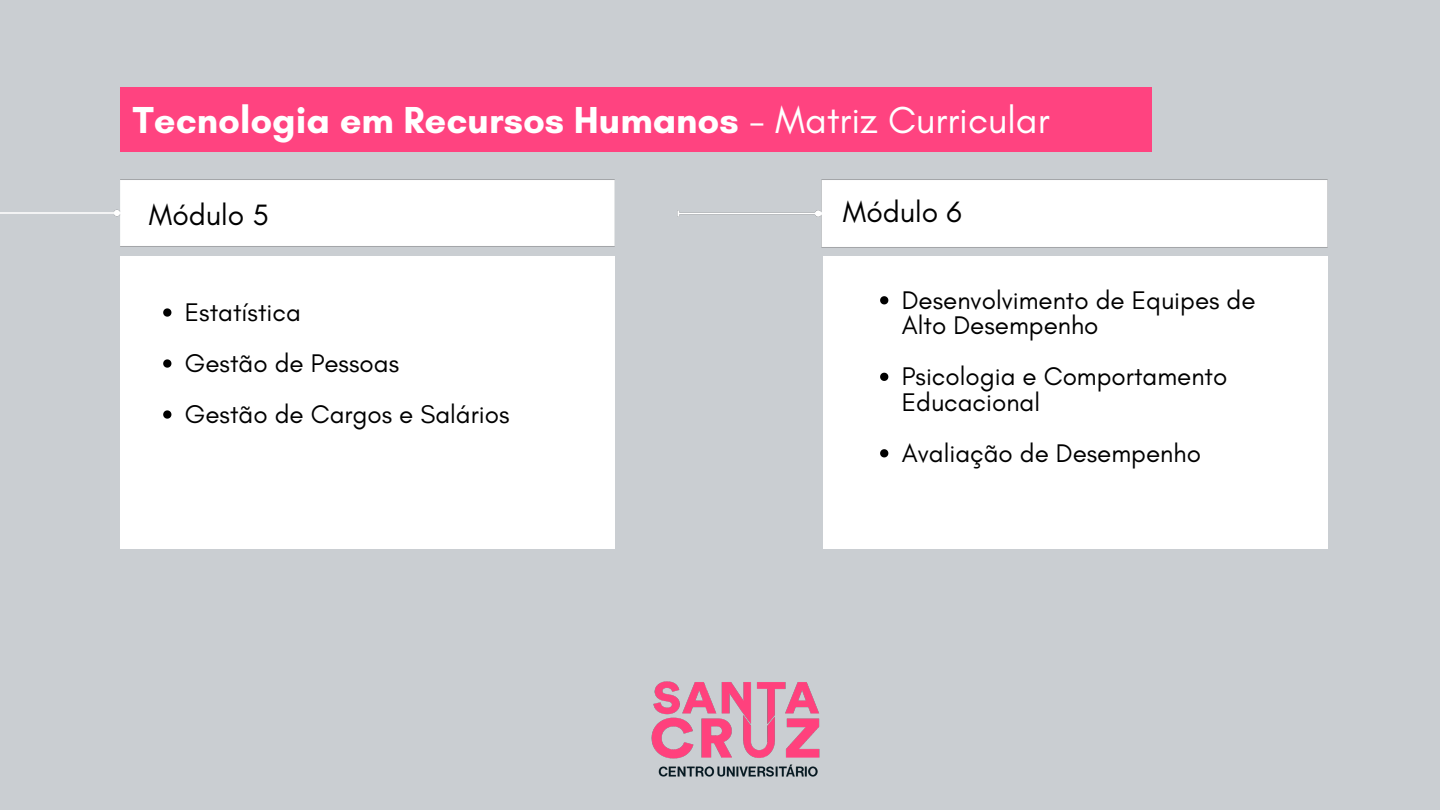
<style>
.page{position:relative;width:1440px;height:810px;background:#caced2}
.page>*{position:absolute;margin:0;border:0;box-sizing:border-box;transform-origin:0 0}
.t1{font:700 38.3px "Glacial Indifference";color:#fff}
.t2{font:30px "Glacial Indifference";color:#000}
.t3{font:26px/25.5px "Glacial Indifference";color:#000}
.s1{font-weight:400}
</style>
<div class="page">
<img style="left:677px;top:179px;width:651px;height:69px">
<div style="left:120px;top:88px;width:1032px;height:64px;background:#ff4380"></div>
<div style="left:824px;top:257px;width:503px;height:292px;background:#fff"></div>
<img style="left:0;top:179px;width:615px;height:68px">
<div style="left:120px;top:257px;width:494px;height:292px;background:#fff"></div>
<img style="left:651px;top:681px;width:169px;height:96px">
<svg style="left:880px;top:296px;width:8px;height:8px"></svg>
<svg style="left:880px;top:373px;width:8px;height:8px"></svg>
<svg style="left:880px;top:449px;width:8px;height:8px"></svg>
<svg style="left:163px;top:308px;width:8px;height:9px"></svg>
<svg style="left:163px;top:359px;width:8px;height:9px"></svg>
<svg style="left:163px;top:410px;width:8px;height:9px"></svg>
<p class="t1" style="left:133px;top:96px;width:918px">Tecnologia em Recursos Humanos <span class="s1">- Matriz Curricular</span></p>
<p class="t2" style="left:149px;top:196px;width:122px">Módulo 5</p>
<p class="t3" style="left:185px;top:299px;width:118px">Estatística</p>
<h2 class="t3" style="left:185px;top:350px;width:216px">Gestão de Pessoas</h2>
<p class="t3" style="left:185px;top:401px;width:326px">Gestão de Cargos e Salários</p>
<h1 class="t2" style="left:843px;top:194px;width:120px">Módulo 6</h1>
<h2 class="t3" style="left:902px;top:287px;width:355px">Desenvolvimento de Equipes de<br>Alto Desempenho</h2>
<p class="t3" style="left:902px;top:364px;width:327px">Psicologia e Comportamento<br>Educacional</p>
<p class="t3" style="left:902px;top:440px;width:301px">Avaliação de Desempenho</p>
</div>
